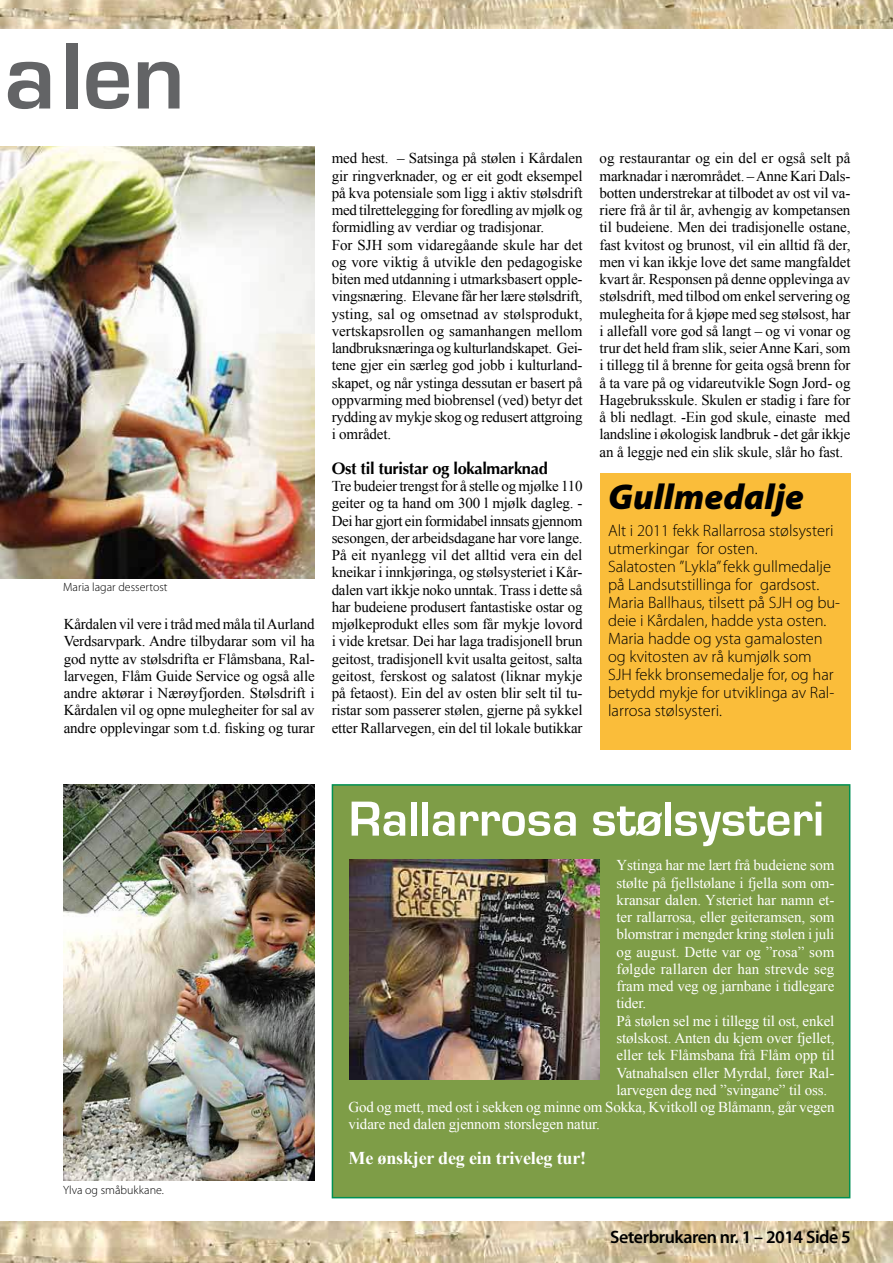
<style>
.page{position:relative;width:893px;height:1263px;background:#fff}
.page>*{position:absolute;margin:0;border:0;box-sizing:border-box;transform-origin:0 0}
.t1{font:700 99px "Eurostile";color:#636466}
.t2{font:700 51px "Eurostile";color:#fff}
.t3{font:italic 900 36px "Myriad Pro";color:#000}
.t4{font:600 18px "Myriad Pro";letter-spacing:-.025em;color:#000}
.t5{font:700 18px "Times New Roman";letter-spacing:-.01em;color:#fff}
.t6{font:300 16.5px/18px "Myriad Pro";color:#000}
.t7{font:700 16.5px "Optima";letter-spacing:-.02em;color:#000}
.t8{font:15px/17.2px "Times New Roman";letter-spacing:-.01em;color:#000;text-align:justify}
.t9{font:15px "Times New Roman";letter-spacing:-.01em;color:#fff}
.t10{font:15px "Times New Roman";letter-spacing:.01em;color:#fff}
.t11{font:300 12px "Myriad Pro";color:#000}
</style>
<div class="page">
<img style="left:0;top:1222px;width:893px;height:41px">
<img style="left:0;top:0;width:893px;height:28px">
<img style="left:63px;top:784px;width:252px;height:396px">
<img style="left:0;top:146px;width:315px;height:432px">
<div style="left:600px;top:474px;width:250px;height:276px;background:#fabd3a"></div>
<div style="left:332px;top:784px;width:518px;height:414px;background:#7e9d47;border:2px solid #009053"></div>
<img style="left:350px;top:859px;width:250px;height:220px">
<h1 class="t1" style="left:4px;top:42px;width:182px">alen</h1>
<p class="t11" style="left:63px;top:581px;width:106px">Maria lagar dessertost</p>
<p class="t8" style="left:64px;top:617px;width:252px">Kårdalen vil vere i tråd med måla til Aurland Verdsarvpark. Andre tilbydarar som vil ha god nytte av stølsdrifta er Flåmsbana, Ral&shy;larvegen, Flåm Guide Service og også alle andre aktørar i Nærøyfjorden. Stølsdrift i Kårdalen vil og opne mulegheiter for sal av andre opplevingar som t.d. 昀椀sking og turar</p>
<p class="t8" style="left:332px;top:151px;width:253px;text-align:left">med hest. – Satsinga på stølen i Kårdalen gir ringverknader, og er eit godt eksempel på kva potensiale som ligg i aktiv stølsdrift med tilrettelegging for foredling av mjølk og formidling av verdiar og tradisjonar.<br>For SJH som vidaregåande skule har det og vore viktig å utvikle den pedagogiske biten med utdanning i utmarksbasert opple&shy;vingsnæring. Elevane får her lære stølsdrift, ysting, sal og omsetnad av stølsprodukt, vertskapsrollen og samanhangen mellom landbruksnæringa og kulturlandskapet. Gei&shy;tene gjer ein særleg god jobb i kulturland&shy;skapet, og når ystinga dessutan er basert på oppvarming med biobrensel (ved) betyr det rydding av mykje skog og redusert attgroing i området.</p>
<p class="t7" style="left:332px;top:461px;width:218px">Ost til turistar og lokalmarknad</p>
<p class="t8" style="left:332px;top:479px;width:252px">Tre budeier trengst for å stelle og mjølke 110 geiter og ta hand om 300 l mjølk dagleg. - Dei har gjort ein formidabel innsats gjennom sesongen, der arbeidsdagane har vore lange.<br>På eit nyanlegg vil det alltid vera ein del kneikar i innkjøringa, og stølsysteriet i Kår&shy;dalen vart ikkje noko unntak. Trass i dette så har budeiene produsert fantastiske ostar og mjølkeprodukt elles som får mykje lovord i vide kretsar. Dei har laga tradisjonell brun geitost, tradisjonell kvit usalta geitost, salta geitost, ferskost og salatost (liknar mykje på fetaost). Ein del av osten blir selt til tu&shy;ristar som passerer stølen, gjerne på sykkel etter Rallarvegen, ein del til lokale butikkar</p>
<p class="t8" style="left:600px;top:151px;width:252px">og restaurantar og ein del er også selt på marknadar i nærområdet. – Anne Kari Dals&shy;botten understrekar at tilbodet av ost vil va&shy;riere frå år til år, avhengig av kompetansen til budeiene. Men dei tradisjonelle ostane, fast kvitost og brunost, vil ein alltid få der, men vi kan ikkje love det same mangfaldet kvart år. Responsen på denne opplevinga av stølsdrift, med tilbod om enkel servering og mulegheita for å kjøpe med seg stølsost, har i allefall vore god så langt – og vi vonar og trur det held fram slik, seier Anne Kari, som i tillegg til å brenne for geita også brenn for å ta vare på og vidareutvikle Sogn Jord- og Hagebruksskule. Skulen er stadig i fare for å bli nedlagt. -Ein god skule, einaste med landsline i økologisk landbruk - det går ikkje an å leggje ned ein slik skule, slår ho fast.</p>
<h3 class="t3" style="left:608px;top:483px;width:198px">Gullmedalje</h3>
<p class="t6" style="left:608px;top:521px;width:234px">Alt i 2011 fekk Rallarrosa stølsysteri utmerkingar for osten.<br>Salatosten ”Lykla” fekk gullmedalje på Landsutstillinga for gardsost.<br>Maria Ballhaus, tilsett på SJH og bu&shy;deie i Kårdalen, hadde ysta osten.<br>Maria hadde og ysta gamalosten og kvitosten av rå kumjølk som<br>SJH fekk bronsemedalje for, og har betydd mykje for utviklinga av Ral&shy;larrosa stølsysteri.</p>
<p class="t11" style="left:63px;top:1184px;width:102px">Ylva og småbukkane.</p>
<h2 class="t2" style="left:349px;top:801px;width:477px">Rallarrosa stølsysteri</h2>
<p class="t9" style="left:617px;top:860px;width:219px">Ystinga har me lært frå budeiene som</p>
<p class="t9" style="left:617px;top:877px;width:219px">stølte på fjellstølane i fjella som om-</p>
<p class="t9" style="left:617px;top:894px;width:219px">kransar dalen. Ysteriet har namn et-</p>
<p class="t9" style="left:617px;top:912px;width:219px">ter rallarrosa, eller geiteramsen, som</p>
<p class="t9" style="left:617px;top:929px;width:219px">blomstrar i mengder kring stølen i juli</p>
<p class="t9" style="left:617px;top:946px;width:219px">og august. Dette var og ”rosa” som</p>
<p class="t10" style="left:617px;top:963px;width:219px">følgde rallaren der han strevde seg</p>
<p class="t9" style="left:617px;top:981px;width:219px">fram med veg og jarnbane i tidlegare</p>
<p class="t9" style="left:617px;top:998px;width:31px">tider.</p>
<p class="t9" style="left:617px;top:1015px;width:219px">På stølen sel me i tillegg til ost, enkel</p>
<p class="t9" style="left:617px;top:1033px;width:219px">stølskost. Anten du kjem over fjellet,</p>
<p class="t9" style="left:617px;top:1050px;width:219px">eller tek Flåmsbana frå Flåm opp til</p>
<p class="t9" style="left:617px;top:1067px;width:219px">Vatnahalsen eller Myrdal, fører Ral-</p>
<p class="t9" style="left:617px;top:1084px;width:212px">larvegen deg ned ”svingane” til oss.</p>
<p class="t9" style="left:349px;top:1102px;width:487px">God og mett, med ost i sekken og minne om Sokka, Kvitkoll og Blåmann, går vegen</p>
<p class="t9" style="left:349px;top:1119px;width:253px">vidare ned dalen gjennom storslegen natur.</p>
<p class="t5" style="left:349px;top:1152px;width:239px">Me ønskjer deg ein triveleg tur!</p>
<p class="t4" style="left:610px;top:1226px;width:242px">Seterbrukaren nr. 1 – 2014 Side 5</p>
</div>
